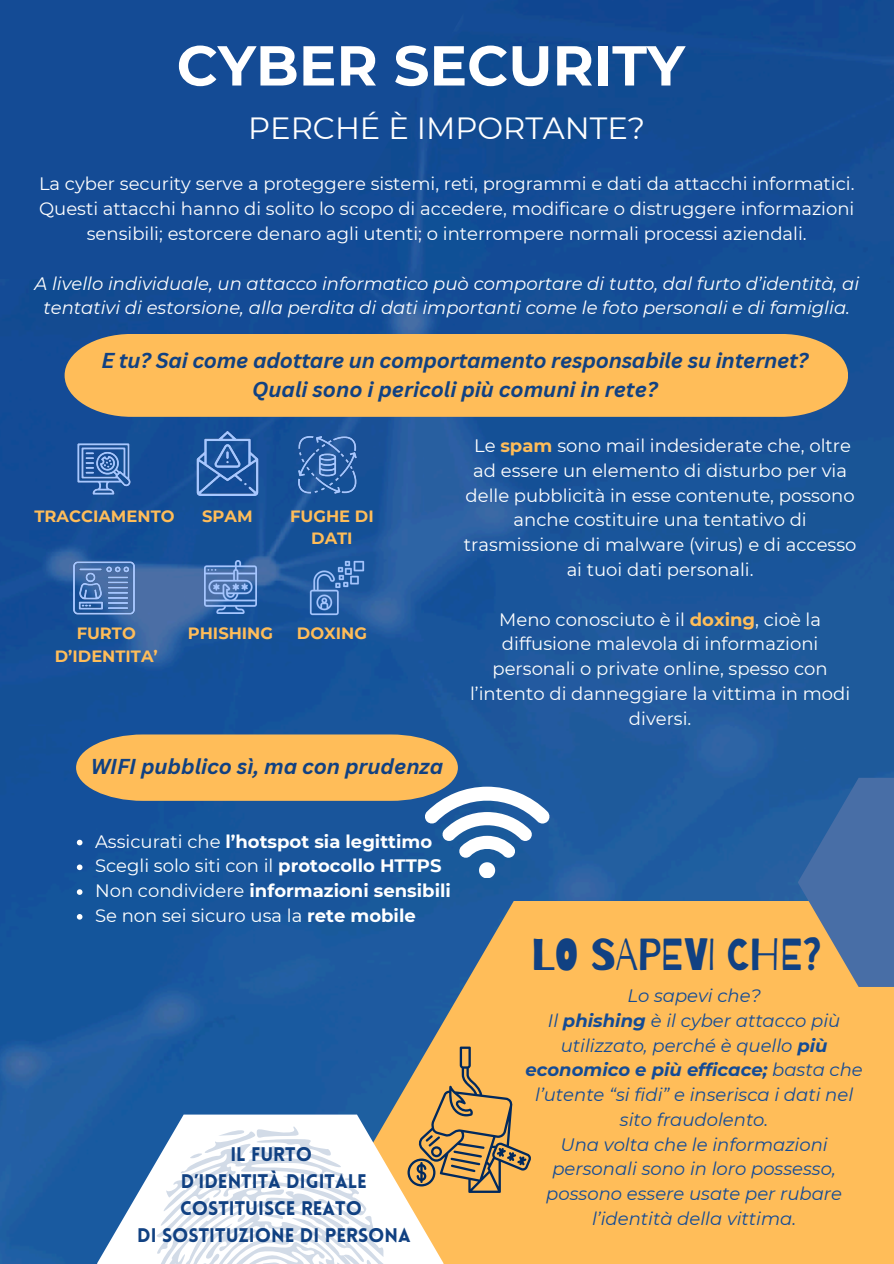
<style>
.page{position:relative;width:894px;height:1264px;background:#fff}
.page>*{position:absolute;margin:0;border:0;box-sizing:border-box;transform-origin:0 0}
.t1{font:700 56.1px "Montserrat";color:#fff}
.t2{font:44.7px "Barriecito";color:#114182}
.t3{font:30.6px "Montserrat";color:#fff}
.t4{font:italic 700 21px/29.2px "Canva Sans";color:#114182;text-align:center}
.t5{font:900 19.35px/27px "Lovelo";color:#114182;text-align:center}
.t6{font:18px/24.8px "Montserrat";color:#fff;text-align:center}
.t7{font:italic 18px/24.8px "Montserrat";color:#144b95;text-align:center}
.t8{font:italic 18px/24.8px "Montserrat";color:#fff;text-align:center}
.t9{font:700 18px "Montserrat";color:#fff}
.t10{font:700 16.35px/22.5px "Montserrat";color:#ffbd59;text-align:center}
.s1{font-weight:700;color:#ffbd59}
.s2{font-weight:400}
.s3{font-weight:700}
</style>
<div class="page">
<img style="left:0;top:0;width:893px;height:1263px">
<div style="left:0;top:0;width:467px;height:279px;background:#144b95"></div>
<svg style="left:329px;top:901px;width:564px;height:362px;fill:#ffbd59"></svg>
<svg style="left:797px;top:777px;width:96px;height:209px;fill:#486ea6"></svg>
<svg style="left:97px;top:1114px;width:346px;height:149px"></svg>
<svg style="left:407px;top:1046px;width:124px;height:146px"></svg>
<img style="left:73px;top:437px;width:63px;height:63px">
<img style="left:195px;top:431px;width:64px;height:64px">
<img style="left:297px;top:434px;width:62px;height:61px">
<img style="left:72px;top:555px;width:65px;height:65px">
<img style="left:204px;top:560px;width:52px;height:53px">
<img style="left:309px;top:560px;width:55px;height:55px">
<svg style="left:154px;top:1126px;width:240px;height:137px"></svg>
<div style="left:65px;top:334px;width:782px;height:83px;background:#ffbd59"></div>
<svg style="left:76px;top:734px;width:474px;height:143px"></svg>
<svg style="left:77px;top:889px;width:5px;height:5px"></svg>
<svg style="left:77px;top:914px;width:5px;height:5px"></svg>
<h1 class="t1" style="left:177px;top:31px;width:509px">CYBER SECURITY</h1>
<h3 class="t3" style="left:248px;top:109px;width:398px">PERCHÉ È IMPORTANTE?</h3>
<p class="t6" style="left:39px;top:172px;width:816px">La cyber security serve a proteggere sistemi, reti, programmi e dati da attacchi informatici.<br>Questi attacchi hanno di solito lo scopo di accedere, modificare o distruggere informazioni sensibili; estorcere denaro agli utenti; o interrompere normali processi aziendali.</p>
<p class="t8" style="left:34px;top:271px;width:826px">A livello individuale, un attacco informatico può comportare di tutto, dal furto d’identità, ai tentativi di estorsione, alla perdita di dati importanti come le foto personali e di famiglia.</p>
<p class="t4" style="left:101px;top:345px;width:708px">E tu? Sai come adottare un comportamento responsabile su internet?<br>Quali sono i pericoli più comuni in rete?</p>
<h5 class="t10" style="left:35px;top:504px;width:141px">TRACCIAMENTO</h5>
<h5 class="t10" style="left:202px;top:504px;width:52px">SPAM</h5>
<p class="t10" style="left:290px;top:504px;width:85px">FUGHE DI<br>DATI</p>
<h5 class="t10" style="left:77px;top:622px;width:61px">FURTO</h5>
<p class="t10" style="left:188px;top:622px;width:87px">PHISHING</p>
<p class="t10" style="left:297px;top:622px;width:71px">DOXING</p>
<h5 class="t10" style="left:55px;top:644px;width:104px">D’IDENTITA’</h5>
<p class="t4" style="left:91px;top:751px;width:354px">WIFI pubblico sì, ma con prudenza</p>
<h4 class="t6" style="left:464px;top:433px;width:394px">Le <span class="s1">spam</span> sono mail indesiderate che, oltre ad essere un elemento di disturbo per via delle pubblicità in esse contenute, possono anche costituire una tentativo di trasmissione di malware (virus) e di accesso ai tuoi dati personali.</h4>
<p class="t6" style="left:470px;top:606px;width:381px">Meno conosciuto è il <span class="s1">doxing</span>, cioè la diffusione malevola di informazioni personali o private online, spesso con l’intento di danneggiare la vittima in modi diversi.</p>
<h4 class="t9" style="left:95px;top:830px;width:338px"><span class="s2">Assicurati che</span> l’hotspot sia legittimo</h4>
<p class="t6" style="left:95px;top:853px;width:348px">Scegli solo siti con il <span class="s3">protocollo HTTPS</span></p>
<p class="t9" style="left:95px;top:879px;width:357px"><span class="s2">Non condividere</span> informazioni sensibili</p>
<p class="t6" style="left:95px;top:903px;width:322px">Se non sei sicuro usa la <span class="s3">rete mobile</span></p>
<p class="t5" style="left:137px;top:1142px;width:275px">IL FURTO<br>D’IDENTITÀ DIGITALE<br>COSTITUISCE REATO<br>DI SOSTITUZIONE DI PERSONA</p>
<p class="t2" style="left:531px;top:927px;width:291px">LO SAPEVI CHE?</p>
<h5 class="t7" style="left:627px;top:983px;width:135px">Lo sapevi che?</h5>
<h5 class="t7" style="left:525px;top:1007px;width:339px">Il <span class="s3">phishing</span> è il cyber attacco più utilizzato, perché è quello <span class="s3">più economico e più efficace;</span> basta che l’utente “si fidi” e inserisca i dati nel sito fraudolento.</h5>
<h5 class="t7" style="left:546px;top:1131px;width:297px">Una volta che le informazioni personali sono in loro possesso, possono essere usate per rubare l’identità della vittima.</h5>
</div>
